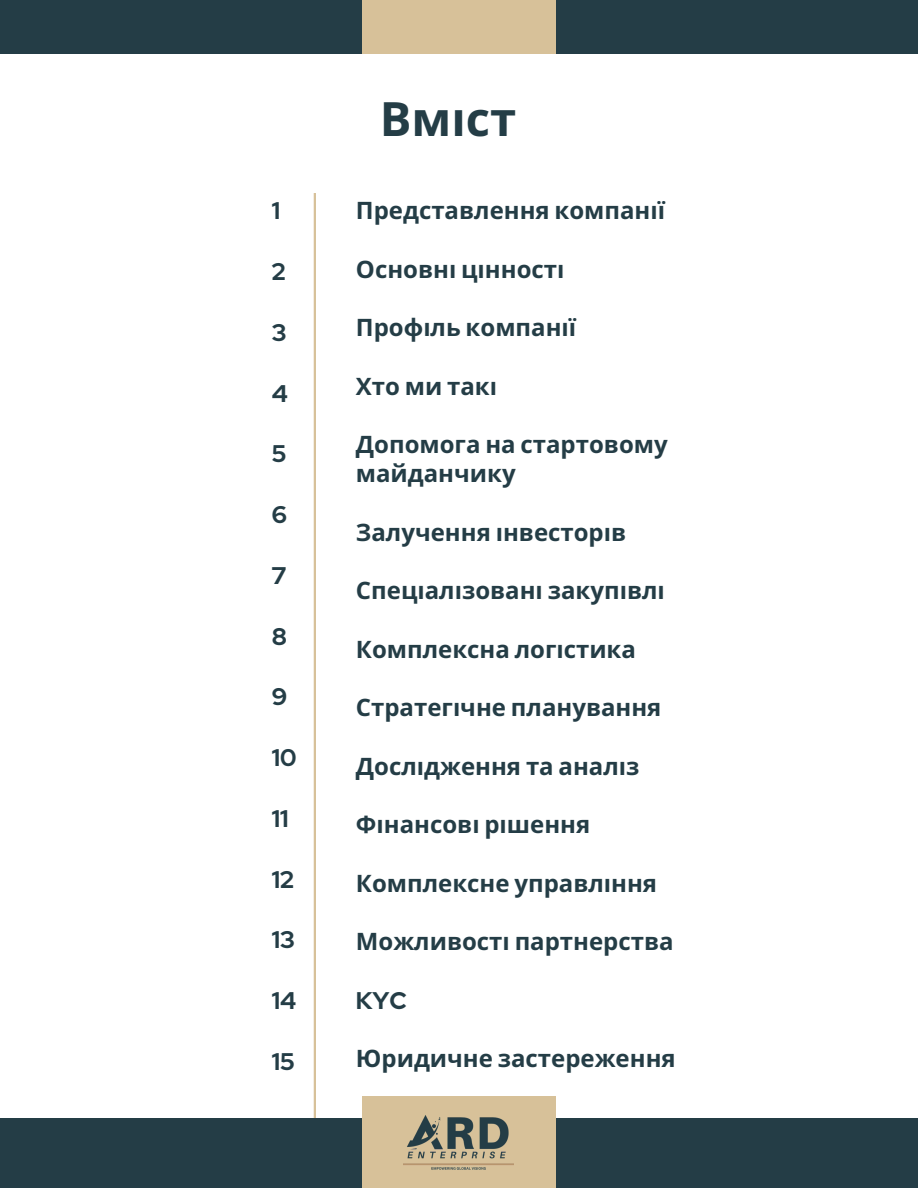
<style>
.page{position:relative;width:918px;height:1188px;background:#fff}
.page>*{position:absolute;margin:0;border:0;box-sizing:border-box;transform-origin:0 0}
.t1{font:700 47.25px "Noto Sans";color:#243d46}
.t2{font:700 24px/29.2px "Noto Sans";color:#243d46}
.t3{font:700 24px "Red Hat Display";color:#243d46}
</style>
<div class="page">
<hr style="left:314px;top:193px;width:2px;height:985px;background:#d7c199">
<div style="left:0;top:1118px;width:918px;height:70px;background:#243d46"></div>
<div style="left:362px;top:1096px;width:194px;height:92px;background:#d7c199"></div>
<div style="left:0;top:0;width:918px;height:54px;background:#243d46"></div>
<div style="left:362px;top:0;width:194px;height:54px;background:#d7c199"></div>
<img style="left:404px;top:1115px;width:110px;height:55px">
<p class="t3" style="left:272px;top:195px;width:10px">1</p>
<p class="t3" style="left:272px;top:256px;width:15px">2</p>
<p class="t3" style="left:272px;top:317px;width:16px">3</p>
<p class="t3" style="left:272px;top:377px;width:18px">4</p>
<p class="t3" style="left:272px;top:438px;width:16px">5</p>
<p class="t3" style="left:272px;top:499px;width:17px">6</p>
<p class="t3" style="left:272px;top:560px;width:16px">7</p>
<p class="t3" style="left:272px;top:620px;width:17px">8</p>
<p class="t3" style="left:272px;top:681px;width:17px">9</p>
<p class="t3" style="left:272px;top:742px;width:26px">10</p>
<p class="t3" style="left:272px;top:803px;width:18px">11</p>
<p class="t3" style="left:272px;top:863px;width:24px">12</p>
<h2 class="t3" style="left:272px;top:924px;width:25px">13</h2>
<p class="t3" style="left:272px;top:985px;width:26px">14</p>
<p class="t3" style="left:272px;top:1046px;width:24px">15</p>
<h1 class="t1" style="left:380px;top:86px;width:138px">Вміст</h1>
<p class="t2" style="left:356px;top:195px;width:311px">Представлення компанії</p>
<p class="t2" style="left:356px;top:254px;width:206px">Основні ці нності</p>
<p class="t2" style="left:356px;top:312px;width:222px">Профіль компанії</p>
<p class="t2" style="left:356px;top:371px;width:139px">Хто ми такі</p>
<p class="t2" style="left:356px;top:429px;width:313px">Допомога на стартовому майданчику</p>
<p class="t2" style="left:356px;top:517px;width:272px">Залучення і нвесторі в</p>
<p class="t2" style="left:356px;top:575px;width:307px">Спеціалізовані закупі влі</p>
<p class="t2" style="left:356px;top:634px;width:282px">Комплексна логістика</p>
<p class="t2" style="left:356px;top:692px;width:307px">Стратегі чне планування</p>
<p class="t2" style="left:356px;top:751px;width:285px">Дослідження та аналіз</p>
<p class="t2" style="left:356px;top:809px;width:236px">Фі нансові рі шення</p>
<p class="t2" style="left:356px;top:868px;width:303px">Комплексне управлі ння</p>
<p class="t2" style="left:356px;top:926px;width:319px">Можливості партнерства</p>
<p class="t3" style="left:356px;top:984px;width:52px">KYC</p>
<p class="t2" style="left:356px;top:1043px;width:321px">Юридичне застереження</p>
</div>
